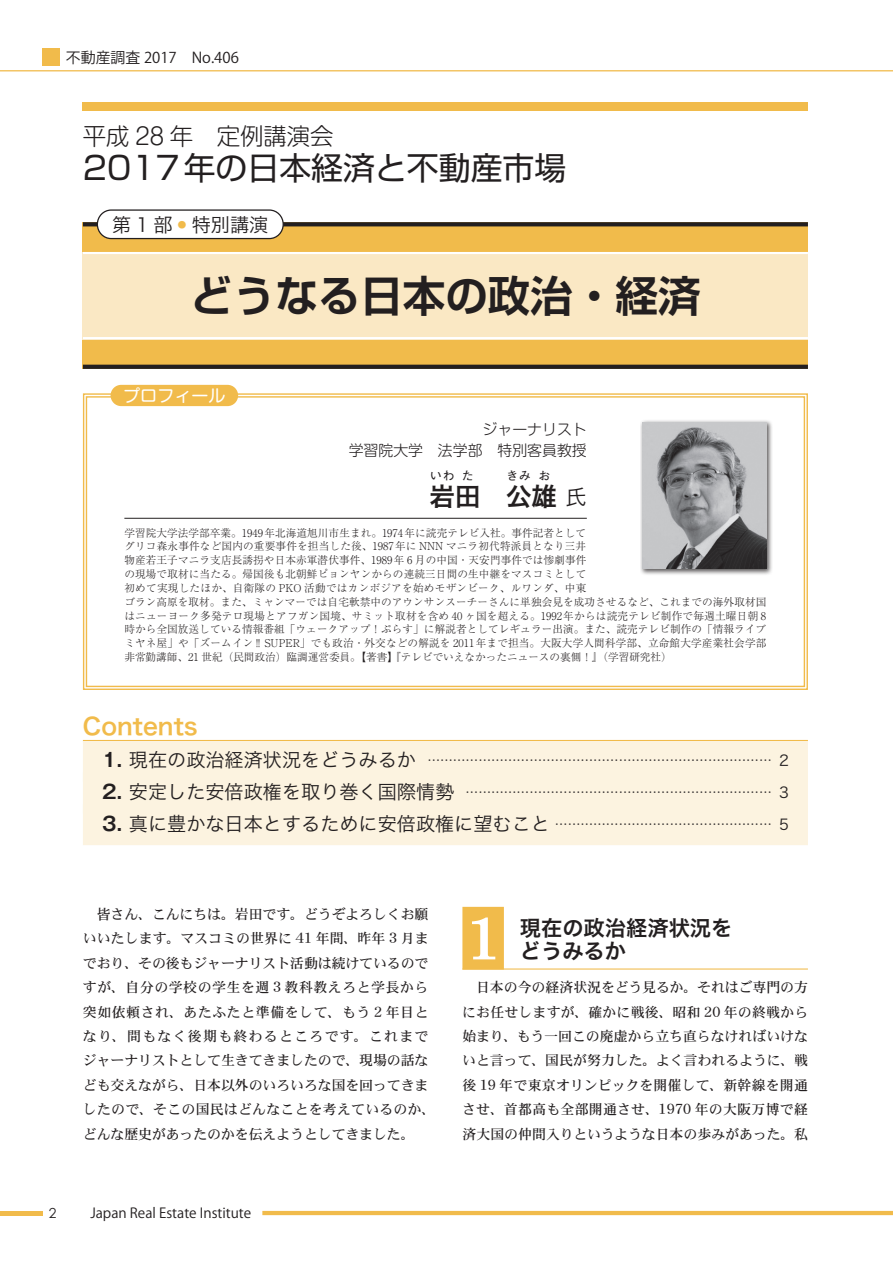
<style>
.page{position:relative;width:893px;height:1263px;background:#fff}
.page>*{position:absolute;margin:0;border:0;box-sizing:border-box;transform-origin:0 0}
.t1{font:700 61.65px "Century Schoolbook";color:#fff;scale:.95 1}
.t2{font:700 42.45px "Shin Go Pro De";color:#231f20}
.t3{font:31.95px "Shin Go Pro";color:#231f20}
.t4{font:25.5px "Hira Kaku Pro W6";color:#231f20}
.t5{font:300 23.4px "Shin M Go Pro";color:#231f20}
.t6{font:23.4px "Hira Kaku Pro W6";color:#f1bb4b}
.t7{font:21.3px/23.4px "Hira Kaku Pro W6";color:#231f20}
.t8{font:21.3px "Hira Kaku Pro W3";color:#231f20}
.t9{font:19.2px "Hira Kaku Pro W3";color:#231f20}
.t10{font:16.95px "Shin M Go Pro";color:#fff}
.t11{font:300 14.85px/21.3px "Shin M Go Pro";color:#231f20;text-align:right}
.t12{font:14.85px "Koz Go Pro";color:#231f20}
.t13{font:13.8px/24.5px "DFHS Mincho W5 WINP RKSJ H";color:#231f20}
.t14{font:13.8px "Koz Go Pro";color:#231f20}
.t15{font:13.8px "Century Gothic";color:#231f20}
.t16{font:12.75px "Hira Kaku Pro W3";color:#231f20}
.t17{font:300 11.7px "Shin Go Pro";color:#231f20}
.t18{font:300 10.65px/13.8px "Ryumin Pro";letter-spacing:.01em;color:#231f20}
.s1{color:#f1bb4b}
.s2{font-family:"Gothic MB101 Pro De";font-weight:700;font-size:19.2px}
.s3{font-size:19.2px}
.s4{font-size:14.85px}
.s5{font-family:"Gothic MB101 Pro De";font-weight:700}
.s6{font-size:12.75px}
</style>
<div class="page">
<hr style="left:0;top:1211px;width:43px;height:4px;background:#f1bb4b">
<hr style="left:262px;top:1211px;width:631px;height:4px;background:#f1bb4b">
<div style="left:462px;top:907px;width:42px;height:62px;background:#f1bb4b"></div>
<hr style="left:462px;top:968px;width:346px;height:1px;background:#f1bb4b">
<hr style="left:0;top:70px;width:893px;height:1px;background:#f1bb4b">
<div style="left:43px;top:49px;width:17px;height:17px;background:#f1bb4b"></div>
<svg style="left:82px;top:393px;width:726px;height:297px"></svg>
<div style="left:111px;top:385px;width:127px;height:21px;background:#f1bb4b;border-radius:11px"></div>
<hr style="left:124px;top:518px;width:463px;height:1px;background:#231f20">
<div style="left:83px;top:222px;width:725px;height:147px;background:#f1bb4b"></div>
<div style="left:83px;top:252px;width:725px;height:87px;background:#fae8c4"></div>
<hr style="left:83px;top:337px;width:725px;height:2px;background:#fff">
<hr style="left:83px;top:252px;width:725px;height:2px;background:#fff">
<svg style="left:83px;top:365px;width:725px;height:4px;background:#272220"></svg>
<svg style="left:83px;top:222px;width:725px;height:4px;background:#2c2622"></svg>
<div style="left:83px;top:102px;width:725px;height:9px;background:#f1bb4b"></div>
<div style="left:97px;top:210px;width:186px;height:29px;background:#fff;border-radius:14px"></div>
<div style="left:97px;top:209px;width:187px;height:30px;border:1px solid #231f20;border-radius:14px"></div>
<div style="left:639px;top:419px;width:134px;height:156px;background:#231f20;opacity:.75"></div>
<img style="left:642px;top:422px;width:124px;height:147px">
<hr style="left:83px;top:740px;width:725px;height:1px;background:#f1bb4b">
<div style="left:83px;top:741px;width:725px;height:40px;background:#fcf3e0"></div>
<div style="left:83px;top:773px;width:725px;height:40px;background:#fcf3e0"></div>
<div style="left:83px;top:805px;width:725px;height:40px;background:#fcf3e0"></div>
<h3 class="t12" style="left:66px;top:48px;width:174px">不動産調査 2017　No.406</h3>
<h3 class="t5" style="left:83px;top:117px;width:252px">平成 28 年　定例講演会</h3>
<h3 class="t3" style="left:83px;top:142px;width:485px">2017年の日本経済と不動産市場</h3>
<h3 class="t9" style="left:112px;top:207px;width:158px">第 1 部<span class="s1">•</span>特別講演</h3>
<h2 class="t2" style="left:190px;top:261px;width:512px">どうなる日本の政治・経済</h2>
<h3 class="t10" style="left:123px;top:382px;width:104px">プロフィール</h3>
<h3 class="t11" style="left:349px;top:417px;width:240px">ジャーナリスト<br>学習院大学　法学部　特別客員教授</h3>
<h3 class="t4" style="left:429px;top:473px;width:53px">岩田</h3>
<p class="t17" style="left:507px;top:466px;width:26px">きみ</p>
<p class="t17" style="left:538px;top:466px;width:13px">お</p>
<p class="t17" style="left:430px;top:466px;width:26px">いわ</p>
<p class="t17" style="left:462px;top:466px;width:13px">た</p>
<h3 class="t4" style="left:506px;top:473px;width:53px">公雄</h3>
<h3 class="t8" style="left:566px;top:478px;width:23px">氏</h3>
<p class="t18" style="left:124px;top:525px;width:644px">学習院大学法学部卒業。1949年北海道旭川市生まれ。1974年に読売テレビ入社。事件記者として<br>グリコ森永事件など国内の重要事件を担当した後、1987年に NNN マニラ初代特派員となり三井<br>物産若王子マニラ支店長誘拐や日本赤軍潜伏事件、1989年 6 月の中国・天安門事件では惨劇事件<br>の現場で取材に当たる。帰国後も北朝鮮ピョンヤンからの連続三日間の生中継をマスコミとして<br>初めて実現したほか、自衛隊の PKO 活動ではカンボジアを始めモザンビーク、ルワンダ、中東<br>ゴラン高原を取材。また、ミャンマーでは自宅軟禁中のアウンサンスーチーさんに単独会見を成功させるなど、これまでの海外取材国はニューヨーク多発テロ現場とアフガン国境、サミット取材を含め 40 ヶ国を超える。1992年からは読売テレビ制作で毎週土曜日朝 8時から全国放送している情報番組「ウェークアップ！ぷらす」に解説者としてレギュラー出演。また、読売テレビ制作の「情報ライブミヤネ屋」や｢ズームイン !! SUPER｣でも政治・外交などの解説を 2011年まで担当。大阪大学人間科学部、立命館大学産業社会学部非常勤講師、21 世紀（民間政治）臨調運営委員。【著書】『テレビでいえなかったニュースの裏側！』（学習研究社）</p>
<h3 class="t6" style="left:83px;top:705px;width:116px">Contents</h3>
<p class="t16" style="left:102px;top:749px;width:688px"><span class="s2">1.</span> <span class="s3">現在の政治経済状況をどうみるか</span>… ……………………………………………………………………… <span class="s4">2</span></p>
<p class="t16" style="left:102px;top:781px;width:688px"><span class="s2">2.</span> <span class="s3">安定した安倍政権を取り巻く国際情勢</span>… ……………………………………………………………… <span class="s4">3</span></p>
<h3 class="t9" style="left:102px;top:807px;width:688px"><span class="s5">3.</span> 真に豊かな日本とするために安倍政権に望むこと<span class="s6">………………………………………………</span> <span class="s4">5</span></h3>
<p class="t13" style="left:83px;top:901px;width:354px">　皆さん、こんにちは。岩田です。どうぞよろしくお願いいたします。マスコミの世界に 41 年間、昨年 3 月までおり、その後もジャーナリスト活動は続けているのですが、自分の学校の学生を週 3 教科教えろと学長から突如依頼され、あたふたと準備をして、もう 2 年目となり、間もなく後期も終わるところです。これまでジャーナリストとして生きてきましたので、現場の話なども交えながら、日本以外のいろいろな国を回ってきましたので、そこの国民はどんなことを考えているのか、どんな歴史があったのかを伝えようとしてきました。</p>
<h1 class="t1" style="left:466px;top:889px;width:37px">1</h1>
<h3 class="t7" style="left:520px;top:915px;width:214px">現在の政治経済状況をどうみるか</h3>
<p class="t13" style="left:462px;top:975px;width:347px;text-align:justify">　日本の今の経済状況をどう見るか。それはご専門の方にお任せしますが、確かに戦後、昭和 20 年の終戦から始まり、もう一回この廃虚から立ち直らなければいけないと言って、国民が努力した。よく言われるように、戦後 19 年で東京オリンピックを開催して、新幹線を開通させ、首都高も全部開通させ、1970 年の大阪万博で経済大国の仲間入りというような日本の歩みがあった。私</p>
<p class="t15" style="left:49px;top:1203px;width:9px">2</p>
<p class="t14" style="left:90px;top:1204px;width:162px">Japan Real Estate Institute</p>
</div>
